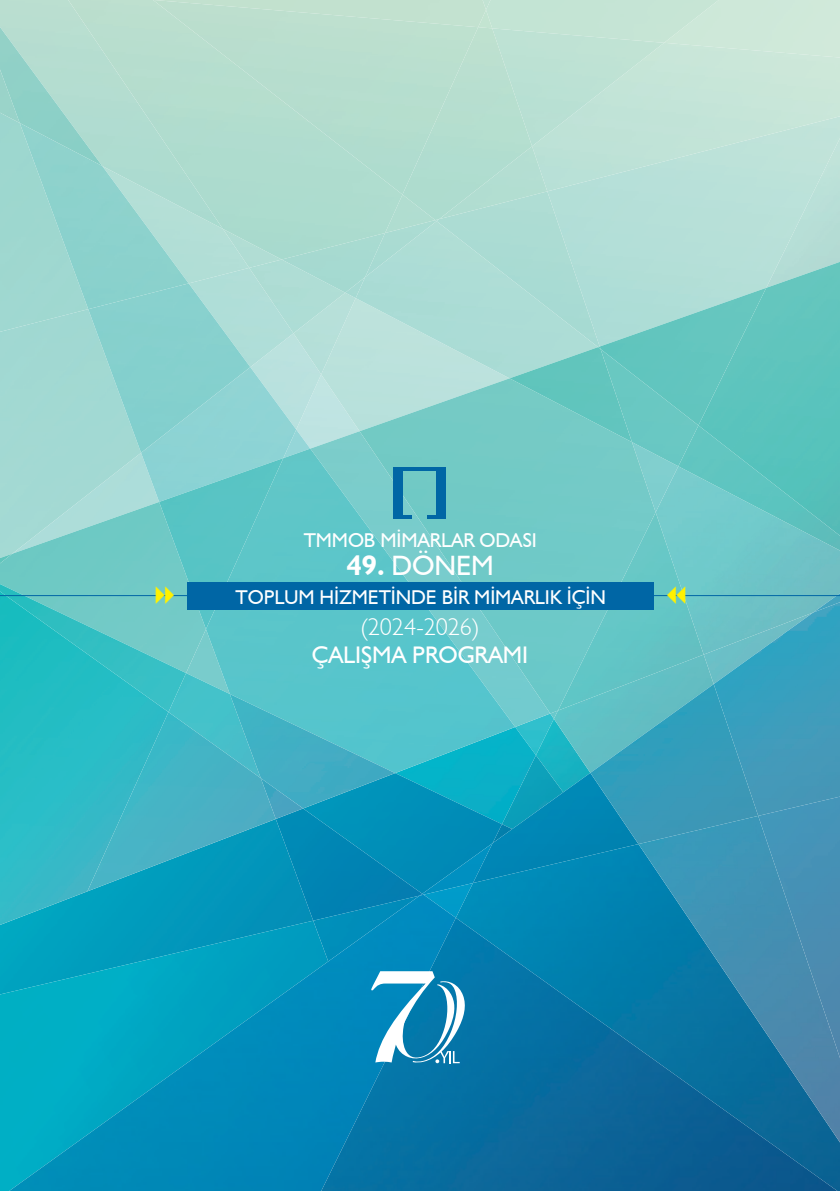
<style>
.page{position:relative;width:840px;height:1191px;background:#fff}
.page>*{position:absolute;margin:0;border:0;box-sizing:border-box;transform-origin:0 0}
.t1{font:28px "Humanist 521 BT";letter-spacing:-.005em;color:#fff}
.t2{font:24px "Humanist 521 BT";letter-spacing:-.005em;color:#fff}
.t3{font:300 24px "Humanist 521 BT";letter-spacing:-.005em;color:#fff}
.t4{font:20px "Humanist 521 BT";letter-spacing:-.005em;color:#fff}
.s1{font-weight:700}
</style>
<div class="page">
<img style="left:515px;top:727px;width:20px;height:28px">
<img style="left:395px;top:773px;width:77px;height:70px">
<img style="left:422px;top:843px;width:50px;height:50px">
<img style="left:423px;top:883px;width:32px;height:11px">
<img style="left:275px;top:808px;width:147px;height:86px">
<img style="left:0;top:925px;width:9px;height:266px">
<img style="left:9px;top:894px;width:446px;height:297px">
<img style="left:535px;top:719px;width:18px;height:36px">
<img style="left:515px;top:755px;width:38px;height:18px">
<img style="left:472px;top:773px;width:118px;height:71px">
<img style="left:455px;top:844px;width:384px;height:347px">
<img style="left:321px;top:917px;width:515px;height:274px">
<img style="left:713px;top:654px;width:126px;height:142px">
<div style="left:757px;top:796px;width:82px;height:20px;background:#4496b8"></div>
<img style="left:655px;top:466px;width:184px;height:188px">
<img style="left:812px;top:593px;width:27px;height:19px">
<img style="left:296px;top:429px;width:14px;height:19px">
<img style="left:206px;top:448px;width:309px;height:325px">
<img style="left:186px;top:673px;width:74px;height:39px">
<img style="left:230px;top:694px;width:165px;height:114px">
<img style="left:168px;top:712px;width:107px;height:179px">
<img style="left:260px;top:778px;width:43px;height:41px">
<svg style="left:550px;top:713px;width:3px;height:6px"></svg>
<img style="left:553px;top:654px;width:160px;height:119px">
<img style="left:590px;top:684px;width:167px;height:160px">
<img style="left:638px;top:816px;width:201px;height:326px">
<div style="left:321px;top:374px;width:38px;height:57px;background:#bde3e1"></div>
<img style="left:359px;top:378px;width:296px;height:335px">
<img style="left:557px;top:512px;width:146px;height:198px">
<img style="left:600px;top:425px;width:78px;height:41px">
<img style="left:678px;top:425px;width:161px;height:125px">
<img style="left:355px;top:277px;width:154px;height:101px">
<img style="left:509px;top:347px;width:122px;height:95px">
<div style="left:385px;top:221px;width:51px;height:56px;background:#adddd5"></div>
<img style="left:402px;top:220px;width:33px;height:13px">
<img style="left:599px;top:288px;width:99px;height:137px">
<div style="left:765px;top:191px;width:74px;height:71px;background:#b8e0d8"></div>
<img style="left:698px;top:262px;width:141px;height:274px">
<div style="left:436px;top:191px;width:163px;height:156px;background:#acdcd6"></div>
<img style="left:547px;top:43px;width:292px;height:148px">
<img style="left:531px;top:146px;width:16px;height:73px">
<div style="left:490px;top:0;width:228px;height:43px;background:#c5e4d5"></div>
<div style="left:531px;top:28px;width:132px;height:118px;background:#bfe2d4"></div>
<img style="left:485px;top:10px;width:7px;height:17px">
<img style="left:402px;top:27px;width:129px;height:193px">
<img style="left:0;top:502px;width:206px;height:171px">
<img style="left:296px;top:374px;width:25px;height:55px">
<img style="left:141px;top:367px;width:155px;height:135px">
<img style="left:159px;top:458px;width:124px;height:171px">
<img style="left:0;top:584px;width:186px;height:128px">
<img style="left:0;top:591px;width:168px;height:334px">
<div style="left:293px;top:298px;width:62px;height:76px;background:#bae1db"></div>
<img style="left:345px;top:293px;width:20px;height:5px">
<img style="left:0;top:332px;width:141px;height:226px">
<svg style="left:0;top:553px;width:12px;height:10px"></svg>
<img style="left:250px;top:333px;width:43px;height:34px">
<img style="left:88px;top:283px;width:162px;height:170px">
<div style="left:249px;top:268px;width:96px;height:65px;background:#b0ded7"></div>
<img style="left:281px;top:259px;width:104px;height:34px">
<div style="left:0;top:229px;width:88px;height:103px;background:#a0d8d1"></div>
<img style="left:189px;top:259px;width:60px;height:24px">
<img style="left:20px;top:229px;width:169px;height:80px">
<img style="left:223px;top:259px;width:58px;height:9px">
<img style="left:0;top:0;width:68px;height:229px">
<img style="left:0;top:27px;width:68px;height:139px">
<img style="left:68px;top:0;width:334px;height:259px">
<svg style="left:485px;top:0;width:5px;height:10px"></svg>
<img style="left:478px;top:0;width:7px;height:27px">
<img style="left:153px;top:0;width:325px;height:194px">
<hr style="left:0;top:595px;width:839px;height:1px;background:#0066a5">
<hr style="left:393px;top:467px;width:52px;height:4px;background:#0066a5">
<hr style="left:427px;top:515px;width:18px;height:4px;background:#0066a5">
<hr style="left:393px;top:515px;width:18px;height:4px;background:#0066a5">
<div style="left:393px;top:467px;width:10px;height:52px;background:#0066a5"></div>
<div style="left:436px;top:467px;width:9px;height:52px;background:#0066a5"></div>
<div style="left:187px;top:582px;width:467px;height:28px;background:#0066a5"></div>
<svg style="left:371px;top:971px;width:95px;height:92px"></svg>
<svg style="left:156px;top:586px;width:18px;height:18px"></svg>
<svg style="left:667px;top:586px;width:18px;height:18px"></svg>
<p class="t4" style="left:303px;top:528px;width:234px">TMMOB MİMARLAR ODASI</p>
<h1 class="t1" style="left:346px;top:548px;width:148px"><span class="s1">49.</span> DÖNEM</h1>
<p class="t4" style="left:235px;top:585px;width:130px">TOPLUM HİZMET</p>
<p class="t4" style="left:390px;top:585px;width:214px">İNDE BİR MİMARLIK İÇİN</p>
<p class="t3" style="left:361px;top:612px;width:119px">(2024-2026)</p>
<p class="t2" style="left:312px;top:640px;width:218px">ÇALIŞMA PROGRAMI</p>
</div>
